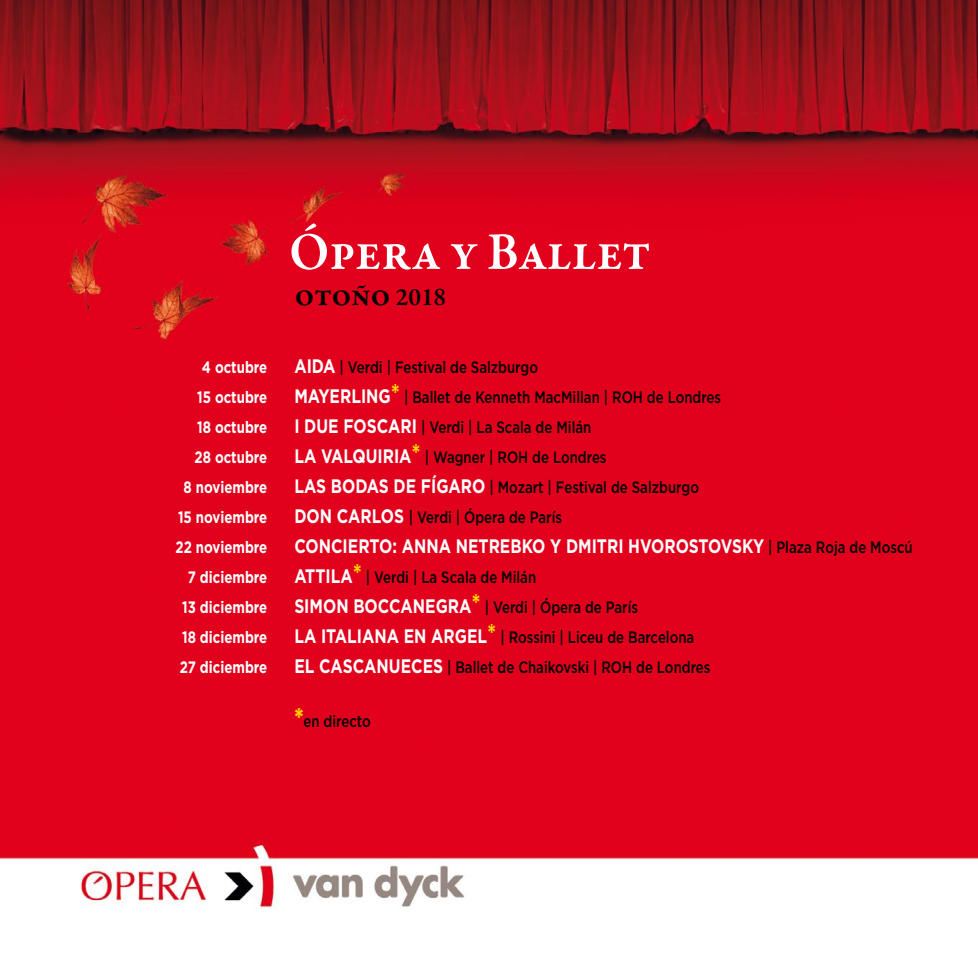
<style>
.page{position:relative;width:978px;height:978px;background:#fff}
.page>*{position:absolute;margin:0;border:0;box-sizing:border-box;transform-origin:0 0}
.t1{font:600 54px "Garamond Premr Pro";letter-spacing:-.005em;color:#fff;scale:.95 1}
.t2{font:600 31.5px "Garamond Premr Pro";letter-spacing:-.01em;color:#000}
.t3{font:700 19.5px "Gotham";color:#fff;scale:.8 1}
.t4{font:500 16.5px "Gotham";color:#000;scale:.8 1}
.t5{font:700 16.5px "Gotham";color:#fff;scale:.8 1}
.s1{font-size:25.5px}
.s2{font-weight:700;font-size:19.5px;color:#fff}
.s3{font-weight:700;font-size:27px;color:#ffd400}
.s4{font-weight:500;font-size:16.5px;color:#000}
.s5{font-weight:900;font-size:27px;color:#ffd400}
</style>
<div class="page">
<img style="left:0;top:0;width:978px;height:909px">
<h1 class="t1" style="left:289px;top:219px;width:382px">Ópera y Ballet</h1>
<h2 class="t2" style="left:295px;top:276px;width:153px">otoño <span class="s1">2018</span></h2>
<p class="t5" style="left:202px;top:358px;width:83px">4 OCTUBRE</p>
<p class="t4" style="left:294px;top:358px;width:306px"><span class="s2">AIDA</span> | Verdi | Festival de Salzburgo</p>
<p class="t5" style="left:197px;top:388px;width:89px">15 OCTUBRE</p>
<p class="t4" style="left:294px;top:388px;width:535px"><span class="s2">MAYERLING</span><span class="s3">*</span> | Ballet de Kenneth MacMillan | ROH de Londres</p>
<p class="t5" style="left:197px;top:418px;width:89px">18 OCTUBRE</p>
<p class="t4" style="left:294px;top:418px;width:373px"><span class="s2">I DUE FOSCARI</span> | Verdi | La Scala de Milán</p>
<p class="t5" style="left:195px;top:448px;width:93px">28 OCTUBRE</p>
<p class="t4" style="left:294px;top:448px;width:392px"><span class="s2">LA VALQUIRIA</span><span class="s3">*</span> | Wagner | ROH de Londres</p>
<p class="t5" style="left:184px;top:478px;width:106px">8 NOVIEMBRE</p>
<p class="t4" style="left:294px;top:478px;width:507px"><span class="s2">LAS BODAS DE FÍGARO</span> | Mozart | Festival de Salzburgo</p>
<p class="t5" style="left:178px;top:508px;width:113px">15 NOVIEMBRE</p>
<p class="t4" style="left:294px;top:508px;width:336px"><span class="s2">DON CARLOS</span> | Verdi | Ópera de París</p>
<p class="t5" style="left:175px;top:538px;width:116px">22 NOVIEMBRE</p>
<p class="t3" style="left:294px;top:535px;width:774px">CONCIERTO: ANNA NETREBKO Y DMITRI HVOROSTOVSKY <span class="s4">| Plaza Roja de Moscú</span></p>
<p class="t5" style="left:188px;top:568px;width:101px">7 DICIEMBRE</p>
<p class="t4" style="left:294px;top:568px;width:304px"><span class="s2">ATTILA</span><span class="s3">*</span> | Verdi | La Scala de Milán</p>
<p class="t5" style="left:182px;top:598px;width:108px">13 DICIEMBRE</p>
<p class="t4" style="left:294px;top:598px;width:431px"><span class="s2">SIMON BOCCANEGRA</span><span class="s3">*</span> | Verdi | Ópera de París</p>
<p class="t5" style="left:182px;top:628px;width:108px">18 DICIEMBRE</p>
<p class="t4" style="left:294px;top:628px;width:501px"><span class="s2">LA ITALIANA EN ARGEL</span><span class="s3">*</span> | Rossini | Liceu de Barcelona</p>
<p class="t5" style="left:180px;top:658px;width:111px">27 DICIEMBRE</p>
<p class="t4" style="left:294px;top:658px;width:522px"><span class="s2">EL CASCANUECES</span> | Ballet de Chaikovski | ROH de Londres</p>
<p class="t4" style="left:294px;top:712px;width:97px"><span class="s5">*</span>en directo</p>
</div>
